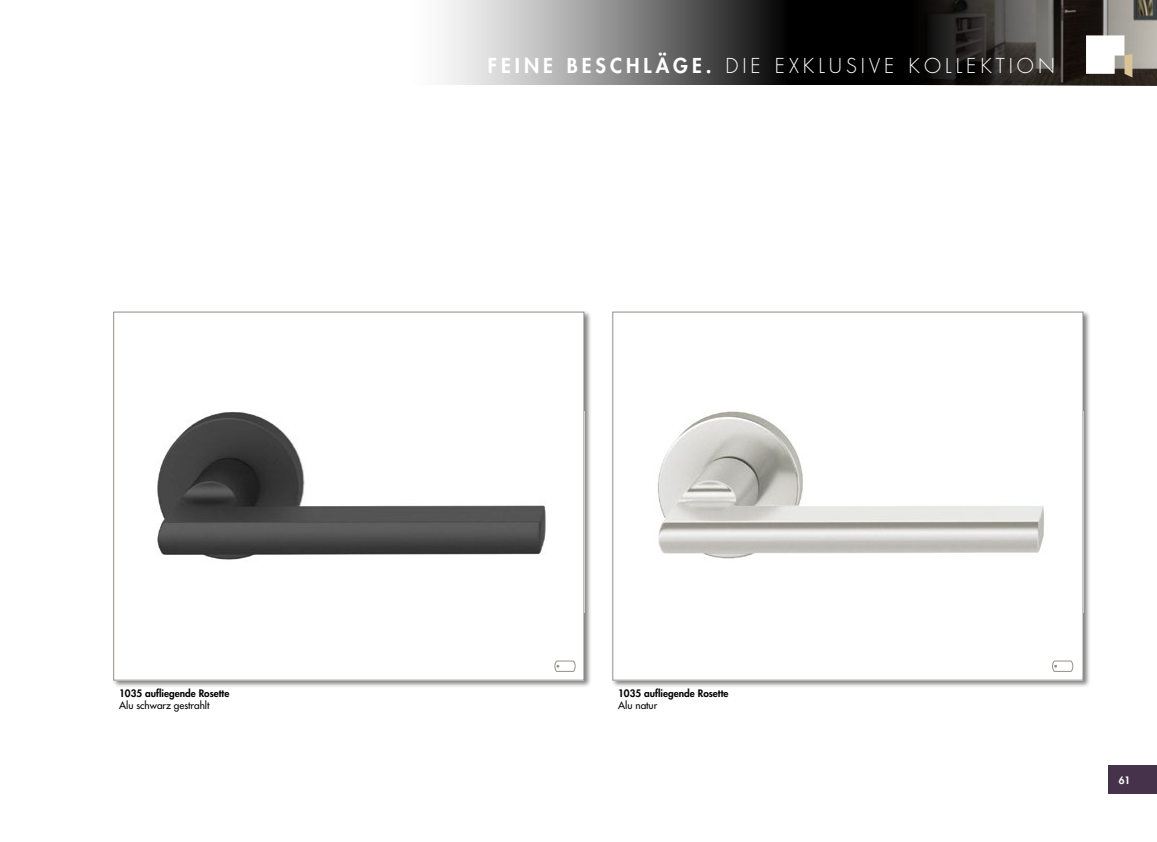
<style>
.page{position:relative;width:1157px;height:842px;background:#fff}
.page>*{position:absolute;margin:0;border:0;box-sizing:border-box;transform-origin:0 0}
.t1{font:300 20px "Futura";letter-spacing:.2em;color:#fff}
.t2{font:800 10px "Futura";color:#000}
.t3{font:10px "Futura";color:#000}
.t4{font:800 10px "Futura";color:#fff}
.s1{font-weight:800}
</style>
<div class="page">
<div style="left:112px;top:310px;width:479px;height:377px;background:#000;opacity:.5"></div>
<div style="left:114px;top:312px;width:470px;height:368px;background:#fff"></div>
<img style="left:157px;top:412px;width:389px;height:148px">
<div style="left:611px;top:310px;width:479px;height:377px;background:#000;opacity:.5"></div>
<div style="left:613px;top:312px;width:470px;height:368px;background:#fff"></div>
<img style="left:658px;top:411px;width:386px;height:148px">
<svg style="left:554px;top:660px;width:22px;height:12px"></svg>
<svg style="left:1052px;top:660px;width:21px;height:12px"></svg>
<svg style="left:445px;top:0;width:465px;height:85px;background:#656565"></svg>
<img style="left:910px;top:0;width:247px;height:85px">
<svg style="left:1086px;top:35px;width:46px;height:42px"></svg>
<div style="left:1108px;top:765px;width:49px;height:29px;background:#46324a"></div>
<p class="t2" style="left:119px;top:686px;width:112px">1035 aufliegende Rosette</p>
<p class="t3" style="left:119px;top:699px;width:92px">Alu schwarz gestrahlt</p>
<h1 class="t1" style="left:488px;top:53px;width:568px"><span class="s1">FEINE BESCHLÄGE.</span> DIE EXKLUSIVE KOLLEKTION</h1>
<p class="t2" style="left:618px;top:686px;width:112px">1035 aufliegende Rosette</p>
<p class="t3" style="left:618px;top:699px;width:41px">Alu natur</p>
<p class="t4" style="left:1118px;top:773px;width:13px">61</p>
</div>
